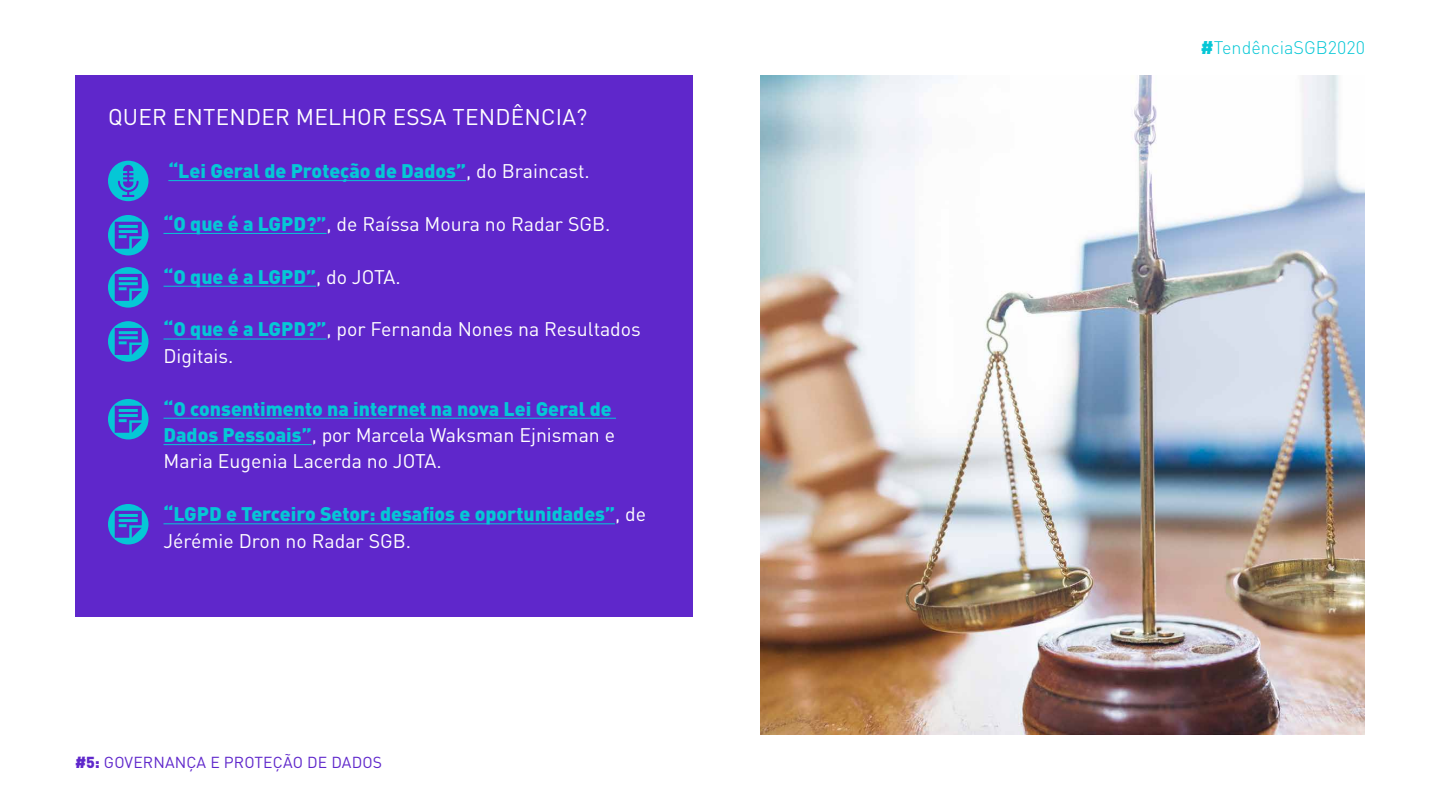
<style>
.page{position:relative;width:1440px;height:810px;background:#fff}
.page>*{position:absolute;margin:0;border:0;box-sizing:border-box;transform-origin:0 0}
.t1{font:22.5px "DIN Pro";letter-spacing:.01em;color:#fff}
.t2{font:900 19.5px/26.4px "DIN Pro";color:#05c7d6}
.t3{font:19.5px/26.4px "DIN Pro";color:#fff}
.t4{font:300 18px "DIN Pro";color:#05c7d6}
.t5{font:15.75px "DIN Pro";letter-spacing:.01em;color:#5f27cb}
.s1{font-weight:400;color:#fff}
.s2{font-weight:900;color:#05c7d6}
.s3{font-weight:900}
</style>
<div class="page">
<div style="left:75px;top:75px;width:618px;height:541px;background:#5f27cb"></div>
<hr style="left:168px;top:180px;width:298px;height:1px;background:#05c7d6">
<hr style="left:164px;top:233px;width:163px;height:1px;background:#05c7d6">
<hr style="left:164px;top:286px;width:152px;height:1px;background:#05c7d6">
<hr style="left:164px;top:339px;width:163px;height:1px;background:#05c7d6">
<hr style="left:164px;top:418px;width:452px;height:1px;background:#05c7d6">
<hr style="left:164px;top:444px;width:148px;height:1px;background:#05c7d6">
<hr style="left:164px;top:523px;width:451px;height:1px;background:#05c7d6">
<div style="left:108px;top:161px;width:40px;height:40px;background:#05c7d6;border-radius:50%"></div>
<svg style="left:118px;top:165px;width:21px;height:32px"></svg>
<svg style="left:108px;top:215px;width:40px;height:40px"></svg>
<svg style="left:115px;top:222px;width:27px;height:27px"></svg>
<svg style="left:108px;top:267px;width:40px;height:41px"></svg>
<svg style="left:115px;top:274px;width:27px;height:27px"></svg>
<div style="left:108px;top:321px;width:40px;height:41px;background:#05c7d6;border-radius:50%"></div>
<svg style="left:115px;top:328px;width:27px;height:27px"></svg>
<svg style="left:108px;top:399px;width:40px;height:41px"></svg>
<svg style="left:115px;top:406px;width:27px;height:27px"></svg>
<svg style="left:108px;top:504px;width:40px;height:40px"></svg>
<svg style="left:115px;top:511px;width:27px;height:27px"></svg>
<img style="left:760px;top:75px;width:605px;height:660px">
<p class="t1" style="left:108px;top:102px;width:481px">QUER ENTENDER MELHOR ESSA TENDÊNCIA?</p>
<p class="t2" style="left:168px;top:157px;width:423px">“Lei Geral de Proteção de Dados”<span class="s1">, do Braincast.</span></p>
<p class="t3" style="left:164px;top:210px;width:448px"><span class="s2">“O que é a LGPD?”</span>, de Raíssa Moura no Radar SGB.</p>
<p class="t2" style="left:164px;top:263px;width:239px">“O que é a LGPD”<span class="s1">, do JOTA.</span></p>
<p class="t3" style="left:164px;top:315px;width:479px"><span class="s2">“O que é a LGPD?”</span>, por Fernanda Nones na Resultados<br>Digitais.</p>
<p class="t2" style="left:164px;top:395px;width:453px">“O consentimento na internet na nova Lei Geral de<br>Dados Pessoais”<span class="s1">, por Marcela Waksman Ejnisman e<br>Maria Eugenia Lacerda no JOTA.</span></p>
<p class="t2" style="left:164px;top:500px;width:484px">“LGPD e Terceiro Setor: desafios e oportunidades”<span class="s1">, de<br>Jérémie Dron no Radar SGB.</span></p>
<p class="t5" style="left:75px;top:752px;width:309px"><span class="s3">#5:</span> GOVERNANÇA E PROTEÇÃO DE DADOS</p>
<p class="t4" style="left:1201px;top:36px;width:166px"><span class="s3">#</span>TendênciaSGB2020</p>
</div>
